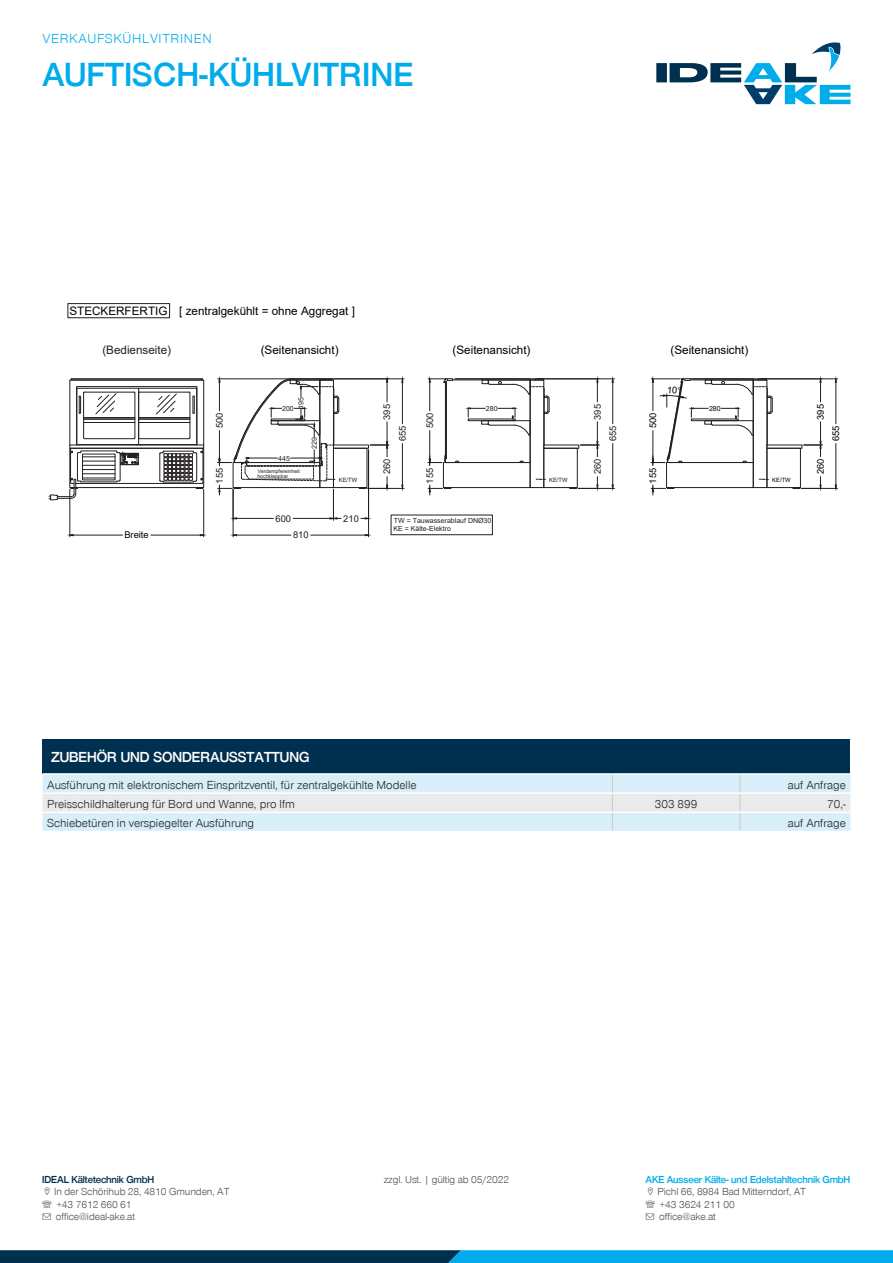
<style>
.page{position:relative;width:893px;height:1263px;background:#fff}
.page>*{position:absolute;margin:0;border:0;box-sizing:border-box;transform-origin:0 0}
.t1{font:600 34.5px "Nimbus San Nov D";letter-spacing:.02em;color:#00acea}
.t2{font:600 15px "Nimbus San Nov D";color:#fff}
.t3{font:13.5px "Nimbus San Nov";letter-spacing:.05em;color:#00acea}
.t4{font:12px "Nimbus San Nov";color:#231f20}
.t5{font:11.7px "Arial";color:#000001}
.t6{font:11.7px "Arial";color:#231f20}
.t7{font:10.5px/12.6px "Nimbus San Nov";letter-spacing:-.01em;color:#4b4c4d}
.t8{font:600 10.5px "Nimbus San Nov D";letter-spacing:-.01em;color:#00acea}
.t9{font:600 10.5px "Nimbus San Nov D";letter-spacing:-.01em;color:#00304f}
.t10{font:9.3px "Arial";color:#231f20}
.t11{font:9.3px "Arial";color:#000001}
.t12{font:7.05px/8.1px "Arial";color:#231f20}
.t13{font:7.05px "Arial";color:#000001}
.t14{font:5.85px "Arial";color:#231f20}
.t15{font:5.85px "Arial";color:#000001}
.t16{font:5.1px/4.9px "Arial";color:#231f20}
</style>
<div class="page">
<svg style="left:0;top:1250px;width:893px;height:13px;background:#046f9c"></svg>
<svg style="left:656px;top:42px;width:194px;height:62px"></svg>
<div style="left:70px;top:380px;width:134px;height:65px;border:1px solid #231f20"></div>
<div style="left:72px;top:379px;width:130px;height:1px;border:1px solid #231f20"></div>
<svg style="left:95px;top:393px;width:22px;height:22px"></svg>
<svg style="left:156px;top:393px;width:21px;height:22px"></svg>
<hr style="left:83px;top:393px;width:1px;height:45px;background:#231f20">
<hr style="left:84px;top:392px;width:50px;height:1px;background:#231f20">
<hr style="left:135px;top:393px;width:1px;height:45px;background:#231f20">
<hr style="left:84px;top:438px;width:50px;height:1px;background:#231f20">
<hr style="left:138px;top:393px;width:1px;height:45px;background:#231f20">
<hr style="left:139px;top:392px;width:50px;height:1px;background:#231f20">
<hr style="left:190px;top:393px;width:1px;height:45px;background:#231f20">
<hr style="left:139px;top:438px;width:50px;height:1px;background:#231f20">
<div style="left:77px;top:387px;width:120px;height:58px;border:1px solid #231f20"></div>
<svg style="left:49px;top:445px;width:155px;height:56px"></svg>
<svg style="left:78px;top:391px;width:7px;height:23px"></svg>
<svg style="left:188px;top:391px;width:7px;height:23px"></svg>
<hr style="left:84px;top:417px;width:51px;height:1px;background:#231f20">
<hr style="left:139px;top:417px;width:51px;height:1px;background:#231f20">
<hr style="left:84px;top:419px;width:51px;height:1px;background:#231f20">
<hr style="left:139px;top:419px;width:51px;height:1px;background:#231f20">
<hr style="left:84px;top:422px;width:51px;height:1px;background:#231f20">
<hr style="left:139px;top:422px;width:51px;height:1px;background:#231f20">
<div style="left:391px;top:515px;width:101px;height:20px;border:1px solid #231f20"></div>
<div style="left:333px;top:448px;width:34px;height:40px;border:1px solid #231f20"></div>
<hr style="left:236px;top:518px;width:37px;height:1px;background:#231f20">
<hr style="left:293px;top:518px;width:37px;height:1px;background:#231f20">
<svg style="left:359px;top:477px;width:30px;height:12px"></svg>
<hr style="left:333px;top:489px;width:1px;height:31px;background:#231f20">
<svg style="left:329px;top:517px;width:12px;height:3px"></svg>
<svg style="left:361px;top:517px;width:7px;height:3px"></svg>
<hr style="left:233px;top:489px;width:1px;height:48px;background:#231f20">
<hr style="left:368px;top:450px;width:1px;height:87px;background:#231f20">
<hr style="left:236px;top:535px;width:55px;height:1px;background:#231f20">
<hr style="left:311px;top:535px;width:54px;height:1px;background:#231f20">
<svg style="left:370px;top:422px;width:19px;height:35px"></svg>
<svg style="left:386px;top:378px;width:2px;height:24px"></svg>
<hr style="left:368px;top:488px;width:36px;height:1px;background:#231f20">
<hr style="left:333px;top:379px;width:71px;height:1px;background:#231f20">
<hr style="left:402px;top:443px;width:1px;height:42px;background:#231f20">
<hr style="left:402px;top:382px;width:1px;height:42px;background:#231f20">
<svg style="left:401px;top:484px;width:3px;height:5px"></svg>
<svg style="left:401px;top:378px;width:3px;height:5px"></svg>
<div style="left:530px;top:380px;width:14px;height:108px;border:1px solid #231f20"></div>
<div style="left:443px;top:462px;width:87px;height:26px;border:1px solid #231f20"></div>
<div style="left:544px;top:448px;width:33px;height:40px;border:1px solid #231f20"></div>
<div style="left:544px;top:388px;width:1px;height:57px;border:1px solid #231f20"></div>
<svg style="left:428px;top:485px;width:23px;height:10px"></svg>
<svg style="left:570px;top:477px;width:29px;height:12px"></svg>
<svg style="left:581px;top:422px;width:18px;height:35px"></svg>
<svg style="left:596px;top:378px;width:3px;height:24px"></svg>
<hr style="left:578px;top:488px;width:36px;height:1px;background:#231f20">
<hr style="left:537px;top:379px;width:77px;height:1px;background:#231f20">
<hr style="left:612px;top:443px;width:1px;height:42px;background:#231f20">
<hr style="left:612px;top:382px;width:1px;height:42px;background:#231f20">
<svg style="left:611px;top:484px;width:3px;height:5px"></svg>
<svg style="left:611px;top:378px;width:3px;height:5px"></svg>
<div style="left:445px;top:379px;width:85px;height:83px;border:1px solid #231f20"></div>
<svg style="left:428px;top:431px;width:32px;height:35px"></svg>
<hr style="left:453px;top:379px;width:82px;height:1px;background:#231f20">
<svg style="left:428px;top:378px;width:26px;height:33px"></svg>
<svg style="left:218px;top:378px;width:122px;height:117px"></svg>
<hr style="left:70px;top:489px;width:1px;height:48px;background:#231f20">
<hr style="left:203px;top:489px;width:1px;height:48px;background:#231f20">
<hr style="left:73px;top:535px;width:50px;height:1px;background:#231f20">
<hr style="left:151px;top:535px;width:49px;height:1px;background:#231f20">
<div style="left:753px;top:380px;width:14px;height:108px;border:1px solid #231f20"></div>
<div style="left:666px;top:462px;width:87px;height:26px;border:1px solid #231f20"></div>
<div style="left:767px;top:448px;width:33px;height:40px;border:1px solid #231f20"></div>
<svg style="left:651px;top:485px;width:23px;height:10px"></svg>
<svg style="left:793px;top:477px;width:29px;height:12px"></svg>
<svg style="left:804px;top:422px;width:18px;height:35px"></svg>
<svg style="left:819px;top:378px;width:3px;height:24px"></svg>
<hr style="left:801px;top:488px;width:36px;height:1px;background:#231f20">
<hr style="left:760px;top:379px;width:77px;height:1px;background:#231f20">
<hr style="left:836px;top:443px;width:1px;height:42px;background:#231f20">
<hr style="left:836px;top:382px;width:1px;height:42px;background:#231f20">
<svg style="left:834px;top:484px;width:3px;height:5px"></svg>
<svg style="left:834px;top:378px;width:3px;height:5px"></svg>
<div style="left:68px;top:304px;width:102px;height:14px;border:1px solid #231f20"></div>
<svg style="left:468px;top:378px;width:82px;height:58px"></svg>
<div style="left:43px;top:739px;width:807px;height:34px;background:#00304f"></div>
<svg style="left:43px;top:775px;width:807px;height:56px;background:#dfeef5"></svg>
<svg style="left:651px;top:378px;width:122px;height:88px"></svg>
<p class="t3" style="left:43px;top:30px;width:171px">VERKAUFSKÜHLVITRINEN</p>
<h1 class="t1" style="left:43px;top:55px;width:372px">AUFTISCH-KÜHLVITRINE</h1>
<p class="t5" style="left:69px;top:302px;width:287px">STECKERFERTIG [ zentralgekühlt = ohne Aggregat ]</p>
<p class="t6" style="left:102px;top:342px;width:70px">(Bedienseite)</p>
<p class="t11" style="left:124px;top:529px;width:26px">Breite</p>
<p class="t10" style="left:213px;top:428px;width:17px;rotate:-90deg">500</p>
<p class="t10" style="left:213px;top:484px;width:17px;rotate:-90deg">155</p>
<p class="t5" style="left:261px;top:342px;width:79px">(Seitenansicht)</p>
<p class="t5" style="left:453px;top:342px;width:79px">(Seitenansicht)</p>
<p class="t5" style="left:670px;top:342px;width:79px">(Seitenansicht)</p>
<p class="t12" style="left:297px;top:409px;width:13px;rotate:-90deg">195</p>
<p class="t12" style="left:282px;top:404px;width:13px">200</p>
<p class="t12" style="left:278px;top:454px;width:13px">445</p>
<p class="t16" style="left:257px;top:468px;width:44px">Verdampfereinheit hochklappbar</p>
<p class="t12" style="left:310px;top:449px;width:13px;rotate:-90deg">229</p>
<p class="t10" style="left:276px;top:512px;width:17px">600</p>
<p class="t10" style="left:293px;top:529px;width:17px">810</p>
<p class="t14" style="left:339px;top:476px;width:20px">KE/TW</p>
<p class="t10" style="left:343px;top:512px;width:17px">210</p>
<p class="t10" style="left:381px;top:420px;width:17px;rotate:-90deg">395</p>
<p class="t10" style="left:381px;top:474px;width:17px;rotate:-90deg">260</p>
<p class="t10" style="left:396px;top:441px;width:17px;rotate:-90deg">655</p>
<p class="t10" style="left:423px;top:428px;width:17px;rotate:-90deg">500</p>
<p class="t10" style="left:423px;top:484px;width:17px;rotate:-90deg">155</p>
<p class="t12" style="left:486px;top:404px;width:13px">280</p>
<p class="t12" style="left:393px;top:516px;width:99px">TW = Tauwasserablauf DNØ30<br>KE = Kälte-Elektro</p>
<p class="t14" style="left:549px;top:476px;width:20px">KE/TW</p>
<p class="t10" style="left:591px;top:420px;width:17px;rotate:-90deg">395</p>
<p class="t10" style="left:591px;top:474px;width:17px;rotate:-90deg">260</p>
<p class="t10" style="left:606px;top:441px;width:17px;rotate:-90deg">655</p>
<p class="t11" style="left:646px;top:428px;width:17px;rotate:-90deg">500</p>
<p class="t11" style="left:646px;top:484px;width:17px;rotate:-90deg">155</p>
<p class="t13" style="left:709px;top:403px;width:13px">280</p>
<p class="t15" style="left:772px;top:476px;width:20px">KE/TW</p>
<p class="t11" style="left:814px;top:420px;width:17px;rotate:-90deg">395</p>
<p class="t11" style="left:814px;top:474px;width:17px;rotate:-90deg">260</p>
<p class="t11" style="left:829px;top:441px;width:17px;rotate:-90deg">655</p>
<p class="t2" style="left:51px;top:749px;width:260px">ZUBEHÖR UND SONDERAUSSTATTUNG</p>
<p class="t4" style="left:47px;top:778px;width:371px">Ausführung mit elektronischem Einspritzventil, für zentralgekühlte Modelle</p>
<p class="t4" style="left:788px;top:778px;width:59px">auf Anfrage</p>
<p class="t4" style="left:47px;top:797px;width:249px">Preisschildhalterung für Bord und Wanne, pro lfm</p>
<p class="t4" style="left:655px;top:797px;width:44px">303 899</p>
<p class="t4" style="left:827px;top:797px;width:20px">70,-</p>
<p class="t4" style="left:47px;top:816px;width:208px">Schiebetüren in verspiegelter Ausführung</p>
<p class="t4" style="left:788px;top:816px;width:59px">auf Anfrage</p>
<p class="t9" style="left:42px;top:1173px;width:113px">IDEAL Kältetechnik GmbH</p>
<p class="t7" style="left:54px;top:1185px;width:177px">In der Schörihub 28, 4810 Gmunden, AT +43 7612 660 61</p>
<p class="t7" style="left:42px;top:1211px;width:94px">→ office@ideal-ake.at</p>
<p class="t7" style="left:384px;top:1173px;width:127px">zzgl. Ust. | gültig ab 05/2022</p>
<p class="t8" style="left:646px;top:1173px;width:206px">AKE Ausseer Kälte- und Edelstahltechnik GmbH</p>
<p class="t7" style="left:657px;top:1185px;width:150px">Pichl 66, 8984 Bad Mitterndorf, AT +43 3624 211 00</p>
<p class="t7" style="left:646px;top:1211px;width:72px">→ office@ake.at</p>
</div>
